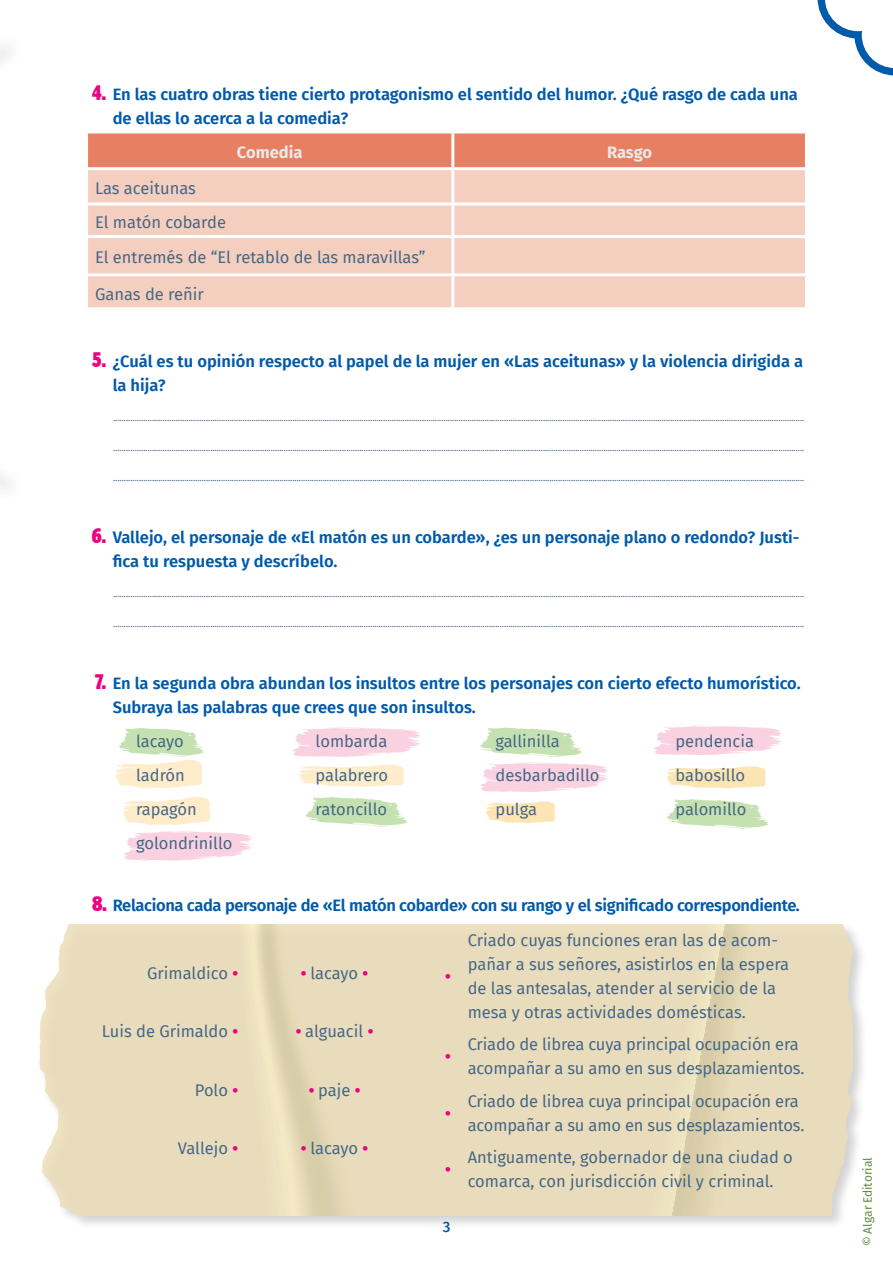
<style>
.page{position:relative;width:893px;height:1263px;background:#fff}
.page>*{position:absolute;margin:0;border:0;box-sizing:border-box;transform-origin:0 0}
.Text_graella{font:16.5px/24px "Fira Sans";letter-spacing:-.005em;color:#466886}
.t1{font:600 16.5px/24px "Fira Sans";color:#015aaa}
.Text_activitats{font:16.5px "Fira Sans";color:#466886}
.t2{font:600 16.5px "Fira Sans";letter-spacing:-.02em;color:#015aaa}
.Text_graella_títol{font:700 16.5px "Fira Sans";color:#eaeae7}
.Text_graella-2{font:700 16.5px "Fira Sans";color:#ed0280}
.t3{font:500 15px "Fira Sans";color:#015aaa}
.t4{font:12px "Fira Sans";letter-spacing:-.005em;color:#618e3d}
.Text_activitats-2{font:9px "Fira Sans";color:#466886}
.s1{font-family:"Block Berthold";font-weight:400;font-stretch:condensed;font-size:21px;color:#ed0280}
.s2{font-weight:700;color:#ed0280}
</style>
<div class="page">
<img style="left:0;top:475px;width:1px;height:13px">
<div style="left:38px;top:922px;width:829px;height:308px;background:#231f20;opacity:.23"></div>
<svg style="left:114px;top:925px;width:706px;height:290px;background:#e8dbba"></svg>
<svg style="left:39px;top:925px;width:75px;height:290px"></svg>
<svg style="left:820px;top:925px;width:33px;height:290px;background:#e8ddc3"></svg>
<svg style="left:306px;top:797px;width:101px;height:30px"></svg>
<svg style="left:667px;top:799px;width:102px;height:30px"></svg>
<svg style="left:480px;top:727px;width:129px;height:65px"></svg>
<svg style="left:654px;top:725px;width:128px;height:30px"></svg>
<svg style="left:293px;top:727px;width:128px;height:30px"></svg>
<svg style="left:486px;top:801px;width:70px;height:22px"></svg>
<svg style="left:666px;top:766px;width:101px;height:22px"></svg>
<svg style="left:299px;top:764px;width:106px;height:23px"></svg>
<svg style="left:123px;top:797px;width:129px;height:64px"></svg>
<svg style="left:116px;top:728px;width:88px;height:61px"></svg>
<svg style="left:817px;top:0;width:76px;height:75px"></svg>
<div style="left:88px;top:133px;width:717px;height:34px;background:#e77f63"></div>
<div style="left:88px;top:170px;width:717px;height:137px;background:#f4cfc0"></div>
<hr style="left:451px;top:133px;width:3px;height:34px;background:#fff">
<hr style="left:451px;top:170px;width:3px;height:32px;background:#fff">
<hr style="left:85px;top:202px;width:368px;height:3px;background:#fff">
<hr style="left:453px;top:202px;width:355px;height:3px;background:#fff">
<hr style="left:451px;top:205px;width:3px;height:30px;background:#fff">
<hr style="left:85px;top:235px;width:368px;height:3px;background:#fff">
<hr style="left:453px;top:235px;width:355px;height:3px;background:#fff">
<hr style="left:451px;top:238px;width:3px;height:35px;background:#fff">
<hr style="left:85px;top:273px;width:368px;height:3px;background:#fff">
<hr style="left:453px;top:273px;width:355px;height:3px;background:#fff">
<hr style="left:451px;top:276px;width:3px;height:31px;background:#fff">
<p class="t1" style="left:113px;top:82px;width:687px;text-indent:-21px"><span class="s1">4.</span> En las cuatro obras tiene cierto protagonismo el sentido del humor. ¿Qué rasgo de cada una de ellas lo acerca a la comedia?</p>
<p class="Text_graella_títol" style="left:237px;top:138px;width:67px">Comedia</p>
<p class="Text_graella_títol" style="left:607px;top:138px;width:47px">Rasgo</p>
<p class="Text_graella" style="left:95px;top:176px;width:102px">Las aceitunas</p>
<p class="Text_graella" style="left:95px;top:210px;width:132px">El matón cobarde</p>
<p class="Text_graella" style="left:95px;top:245px;width:332px">El entremés de “El retablo de las maravillas”</p>
<p class="Text_graella" style="left:95px;top:281px;width:110px">Ganas de reñir</p>
<p class="t1" style="left:113px;top:348px;width:692px;text-indent:-20px"><span class="s1">5.</span> ¿Cuál es tu opinión respecto al papel de la mujer en «Las aceitunas» y la violencia dirigida a la hija?</p>
<p class="Text_activitats-2" style="left:113px;top:411px;width:693px">................................................................................................................................................................................................................................................................................................................................</p>
<p class="Text_activitats-2" style="left:113px;top:441px;width:693px">................................................................................................................................................................................................................................................................................................................................</p>
<p class="Text_activitats-2" style="left:113px;top:471px;width:693px">................................................................................................................................................................................................................................................................................................................................</p>
<p class="t1" style="left:113px;top:524px;width:688px;text-indent:-21px"><span class="s1">6.</span> Vallejo, el personaje de «El matón es un cobarde», ¿es un personaje plano o redondo? Justi&shy;fica tu respuesta y descríbelo.</p>
<p class="Text_activitats-2" style="left:113px;top:587px;width:693px">................................................................................................................................................................................................................................................................................................................................</p>
<p class="Text_activitats-2" style="left:113px;top:617px;width:693px">................................................................................................................................................................................................................................................................................................................................</p>
<p class="t1" style="left:113px;top:670px;width:689px;text-indent:-18px"><span class="s1">7.</span> En la segunda obra abundan los insultos entre los personajes con cierto efecto humorístico.<br>Subraya las palabras que crees que son insultos.</p>
<p class="Text_activitats" style="left:136px;top:729px;width:49px">lacayo</p>
<p class="Text_activitats" style="left:316px;top:729px;width:73px">lombarda</p>
<p class="Text_activitats" style="left:495px;top:729px;width:66px">gallinilla</p>
<p class="Text_activitats" style="left:675px;top:729px;width:80px">pendencia</p>
<p class="Text_activitats" style="left:136px;top:763px;width:50px">ladrón</p>
<p class="Text_activitats" style="left:316px;top:763px;width:74px">palabrero</p>
<p class="Text_activitats" style="left:495px;top:763px;width:105px">desbarbadillo</p>
<p class="Text_activitats" style="left:675px;top:763px;width:71px">babosillo</p>
<p class="Text_activitats" style="left:136px;top:797px;width:62px">rapagón</p>
<p class="Text_activitats" style="left:316px;top:797px;width:73px">ratoncillo</p>
<p class="Text_activitats" style="left:495px;top:797px;width:43px">pulga</p>
<p class="Text_activitats" style="left:675px;top:797px;width:72px">palomillo</p>
<p class="Text_activitats" style="left:136px;top:831px;width:98px">golondrinillo</p>
<p class="t2" style="left:92px;top:892px;width:709px"><span class="s1">8.</span> Relaciona cada personaje de «El matón cobarde» con su rango y el significado correspondiente.</p>
<p class="Text_graella" style="left:147px;top:960px;width:92px">Grimaldico <span class="s2">•</span></p>
<p class="Text_graella" style="left:301px;top:960px;width:69px"><span class="s2">•</span> lacayo <span class="s2">•</span></p>
<p class="Text_graella-2" style="left:445px;top:962px;width:7px">•</p>
<p class="Text_graella" style="left:468px;top:927px;width:323px">Criado cuyas funciones eran las de acom&shy;pañar a sus señores, asistirlos en la espera de las antesalas, atender al servicio de la mesa y otras actividades domésticas.</p>
<p class="Text_graella" style="left:102px;top:1019px;width:138px">Luis de Grimaldo <span class="s2">•</span></p>
<p class="Text_graella" style="left:296px;top:1019px;width:79px"><span class="s2">•</span> alguacil <span class="s2">•</span></p>
<p class="Text_graella-2" style="left:445px;top:1042px;width:7px">•</p>
<p class="Text_graella" style="left:468px;top:1032px;width:338px">Criado de librea cuya principal ocupación era acompañar a su amo en sus desplazamientos.</p>
<p class="Text_graella" style="left:195px;top:1077px;width:45px">Polo <span class="s2">•</span></p>
<p class="Text_graella" style="left:309px;top:1077px;width:53px"><span class="s2">•</span> paje <span class="s2">•</span></p>
<p class="Text_graella-2" style="left:445px;top:1099px;width:7px">•</p>
<p class="Text_graella" style="left:468px;top:1088px;width:338px">Criado de librea cuya principal ocupación era acompañar a su amo en sus desplazamientos.</p>
<p class="Text_graella" style="left:178px;top:1136px;width:62px">Vallejo <span class="s2">•</span></p>
<p class="Text_graella" style="left:301px;top:1136px;width:69px"><span class="s2">•</span> lacayo <span class="s2">•</span></p>
<p class="Text_graella-2" style="left:445px;top:1155px;width:7px">•</p>
<p class="Text_graella" style="left:468px;top:1145px;width:327px">Antiguamente, gobernador de una ciudad o comarca, con jurisdicción civil y criminal.</p>
<h2 class="t3" style="left:443px;top:1214px;width:9px">3</h2>
<h3 class="t4" style="left:858px;top:1246px;width:90px;rotate:-90deg">© Algar Editorial</h3>
</div>
